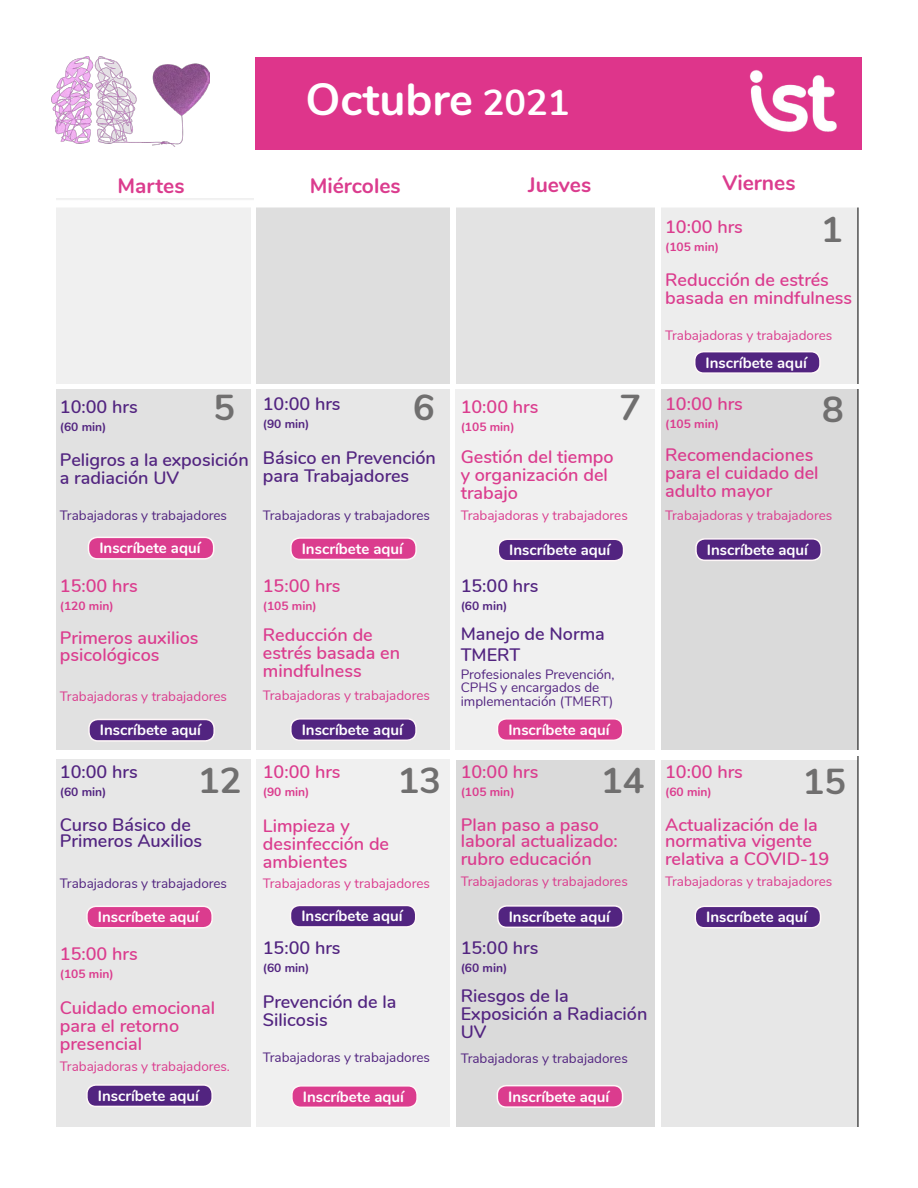
<style>
.page{position:relative;width:918px;height:1188px;background:#fff}
.page>*{position:absolute;margin:0;border:0;box-sizing:border-box;transform-origin:0 0}
.t1{font:700 45px "Nunito";color:#fff}
.t2{font:700 36px "Nunito";color:#706f6f}
.t3{font:700 21px "Nunito";color:#db3c8e}
.t4{font:600 18px/18px "Nunito";color:#db3c8e}
.t5{font:600 18px/18px "Nunito";color:#522480}
.t6{font:700 15px "Nunito";color:#fff}
.t7{font:13.5px "Nunito";color:#db3c8e}
.t8{font:13.5px/13.5px "Nunito";color:#522480}
.t9{font:700 12px "Nunito";color:#db3c8e}
.t10{font:700 12px "Nunito";color:#522480}
.s1{font-size:36px}
</style>
<div class="page">
<img style="left:56px;top:198px;width:803px;height:929px">
<img style="left:56px;top:384px;width:803px;height:5px">
<div style="left:255px;top:57px;width:606px;height:93px;background:#de358b"></div>
<div style="left:88px;top:537px;width:126px;height:22px;background:#db3c8e;border-radius:9px"></div>
<div style="left:88px;top:537px;width:126px;height:23px;border:2px solid #fef6f7;border-radius:9px"></div>
<div style="left:291px;top:538px;width:125px;height:21px;background:#db3c8e;border-radius:9px"></div>
<div style="left:290px;top:537px;width:127px;height:23px;border:2px solid #fef6f7;border-radius:9px"></div>
<div style="left:497px;top:719px;width:126px;height:21px;background:#db3c8e;border-radius:9px"></div>
<div style="left:497px;top:718px;width:126px;height:23px;border:2px solid #fef6f7;border-radius:9px"></div>
<div style="left:87px;top:906px;width:125px;height:22px;background:#db3c8e;border-radius:9px"></div>
<div style="left:86px;top:906px;width:127px;height:23px;border:2px solid #fef6f7;border-radius:9px"></div>
<div style="left:292px;top:1086px;width:125px;height:21px;background:#db3c8e;border-radius:9px"></div>
<div style="left:291px;top:1085px;width:127px;height:23px;border:2px solid #fef6f7;border-radius:9px"></div>
<div style="left:497px;top:1086px;width:126px;height:21px;background:#db3c8e;border-radius:9px"></div>
<div style="left:497px;top:1085px;width:126px;height:23px;border:2px solid #fef6f7;border-radius:9px"></div>
<div style="left:87px;top:1085px;width:125px;height:21px;background:#522480;border-radius:9px"></div>
<div style="left:86px;top:1084px;width:127px;height:23px;border:2px solid #fef6f7;border-radius:9px"></div>
<div style="left:290px;top:905px;width:126px;height:22px;background:#522480;border-radius:9px"></div>
<div style="left:290px;top:905px;width:126px;height:23px;border:2px solid #fef6f7;border-radius:9px"></div>
<div style="left:498px;top:906px;width:125px;height:21px;background:#522480;border-radius:9px"></div>
<div style="left:497px;top:905px;width:127px;height:23px;border:2px solid #fef6f7;border-radius:9px"></div>
<div style="left:695px;top:906px;width:126px;height:22px;background:#522480;border-radius:9px"></div>
<div style="left:695px;top:906px;width:126px;height:23px;border:2px solid #fef6f7;border-radius:9px"></div>
<img style="left:251px;top:203px;width:5px;height:924px">
<img style="left:450px;top:202px;width:5px;height:925px">
<img style="left:656px;top:204px;width:4px;height:923px">
<img style="left:56px;top:751px;width:803px;height:4px">
<img style="left:51px;top:57px;width:158px;height:89px">
<img style="left:749px;top:70px;width:88px;height:62px">
<h1 class="t1" style="left:306px;top:66px;width:265px">Octubre <span class="s1">2021</span></h1>
<p class="t3" style="left:118px;top:170px;width:69px">Martes</p>
<p class="t3" style="left:310px;top:170px;width:92px">Miércoles</p>
<p class="t3" style="left:528px;top:169px;width:64px">Jueves</p>
<p class="t3" style="left:722px;top:168px;width:75px">Viernes</p>
<h2 class="t2" style="left:821px;top:203px;width:23px">1</h2>
<p class="t4" style="left:665px;top:217px;width:79px">10:00 hrs</p>
<p class="t9" style="left:665px;top:238px;width:55px">(105 min)</p>
<p class="t4" style="left:665px;top:270px;width:189px;line-height:17.2px">Reducción de estrés basada en mindfulness</p>
<p class="t7" style="left:665px;top:325px;width:169px">Trabajadoras y trabajadores</p>
<p class="t6" style="left:706px;top:351px;width:103px">Inscríbete aquí</p>
<h2 class="t2" style="left:213px;top:381px;width:23px">5</h2>
<p class="t5" style="left:60px;top:397px;width:79px">10:00 hrs</p>
<p class="t10" style="left:60px;top:418px;width:48px">(60 min)</p>
<p class="t5" style="left:60px;top:451px;width:190px;line-height:17.2px">Peligros a la exposición a radiación UV</p>
<p class="t8" style="left:60px;top:508px;width:169px">Trabajadoras y trabajadores</p>
<h2 class="t2" style="left:413px;top:381px;width:23px">6</h2>
<p class="t5" style="left:263px;top:394px;width:79px">10:00 hrs</p>
<p class="t10" style="left:263px;top:415px;width:48px">(90 min)</p>
<p class="t5" style="left:263px;top:448px;width:175px">Básico en Prevención para Trabajadores</p>
<p class="t8" style="left:263px;top:508px;width:169px">Trabajadoras y trabajadores</p>
<h2 class="t2" style="left:619px;top:381px;width:23px">7</h2>
<p class="t4" style="left:461px;top:397px;width:79px">10:00 hrs</p>
<p class="t9" style="left:461px;top:418px;width:55px">(105 min)</p>
<p class="t4" style="left:461px;top:446px;width:154px">Gestión del tiempo y organización del trabajo</p>
<p class="t7" style="left:461px;top:505px;width:169px">Trabajadoras y trabajadores</p>
<h2 class="t2" style="left:822px;top:383px;width:23px">8</h2>
<p class="t4" style="left:665px;top:394px;width:79px">10:00 hrs</p>
<p class="t9" style="left:665px;top:415px;width:55px">(105 min)</p>
<p class="t4" style="left:665px;top:445px;width:155px">Recomendaciones para el cuidado del adulto mayor</p>
<p class="t7" style="left:665px;top:505px;width:169px">Trabajadoras y trabajadores</p>
<p class="t6" style="left:99px;top:537px;width:103px">Inscríbete aquí</p>
<p class="t6" style="left:302px;top:538px;width:103px">Inscríbete aquí</p>
<p class="t6" style="left:509px;top:539px;width:103px">Inscríbete aquí</p>
<p class="t6" style="left:707px;top:539px;width:103px">Inscríbete aquí</p>
<p class="t4" style="left:60px;top:575px;width:79px">15:00 hrs</p>
<p class="t9" style="left:60px;top:597px;width:55px">(120 min)</p>
<p class="t4" style="left:60px;top:629px;width:140px;line-height:16.5px">Primeros auxilios psicológicos</p>
<p class="t7" style="left:60px;top:687px;width:169px">Trabajadoras y trabajadores</p>
<p class="t4" style="left:263px;top:575px;width:79px">15:00 hrs</p>
<p class="t9" style="left:263px;top:597px;width:55px">(105 min)</p>
<p class="t4" style="left:263px;top:625px;width:139px">Reducción de estrés basada en mindfulness</p>
<p class="t7" style="left:263px;top:685px;width:169px">Trabajadoras y trabajadores</p>
<p class="t5" style="left:461px;top:575px;width:79px">15:00 hrs</p>
<p class="t10" style="left:461px;top:597px;width:48px">(60 min)</p>
<p class="t5" style="left:461px;top:622px;width:146px;line-height:21px">Manejo de Norma<br>TMERT</p>
<p class="t8" style="left:461px;top:667px;width:156px">Profesionales Prevención,<br>CPHS y encargados de implementación (TMERT)</p>
<p class="t6" style="left:100px;top:719px;width:103px">Inscríbete aquí</p>
<p class="t6" style="left:302px;top:718px;width:103px">Inscríbete aquí</p>
<p class="t6" style="left:508px;top:718px;width:103px">Inscríbete aquí</p>
<p class="t5" style="left:60px;top:762px;width:79px">10:00 hrs</p>
<p class="t10" style="left:60px;top:783px;width:48px">(60 min)</p>
<p class="t5" style="left:60px;top:815px;width:144px;line-height:16.5px">Curso Básico de<br>Primeros Auxilios</p>
<p class="t8" style="left:60px;top:876px;width:169px">Trabajadoras y trabajadores</p>
<p class="t4" style="left:263px;top:762px;width:79px">10:00 hrs</p>
<p class="t9" style="left:263px;top:783px;width:48px">(90 min)</p>
<p class="t4" style="left:263px;top:816px;width:128px">Limpieza y desinfección de ambientes</p>
<p class="t7" style="left:263px;top:873px;width:169px">Trabajadoras y trabajadores</p>
<p class="t4" style="left:461px;top:762px;width:79px">10:00 hrs</p>
<p class="t9" style="left:461px;top:783px;width:55px">(105 min)</p>
<p class="t4" style="left:461px;top:815px;width:159px;line-height:17.2px">Plan paso a paso laboral actualizado: rubro educación</p>
<p class="t7" style="left:461px;top:872px;width:169px">Trabajadoras y trabajadores</p>
<p class="t4" style="left:665px;top:762px;width:79px">10:00 hrs</p>
<p class="t9" style="left:665px;top:783px;width:48px">(60 min)</p>
<p class="t4" style="left:665px;top:815px;width:166px;line-height:17.2px">Actualización de la normativa vigente relativa a COVID-19</p>
<p class="t7" style="left:665px;top:872px;width:169px">Trabajadoras y trabajadores</p>
<h2 class="t2" style="left:198px;top:754px;width:45px">12</h2>
<h2 class="t2" style="left:398px;top:754px;width:45px">13</h2>
<h2 class="t2" style="left:601px;top:754px;width:45px">14</h2>
<h2 class="t2" style="left:803px;top:755px;width:45px">15</h2>
<p class="t6" style="left:98px;top:906px;width:103px">Inscríbete aquí</p>
<p class="t4" style="left:60px;top:944px;width:79px">15:00 hrs</p>
<p class="t9" style="left:60px;top:965px;width:55px">(105 min)</p>
<p class="t4" style="left:60px;top:998px;width:157px">Cuidado emocional para el retorno presencial</p>
<p class="t7" style="left:60px;top:1056px;width:172px">Trabajadoras y trabajadores.</p>
<p class="t6" style="left:301px;top:905px;width:103px">Inscríbete aquí</p>
<p class="t6" style="left:509px;top:906px;width:103px">Inscríbete aquí</p>
<p class="t6" style="left:706px;top:906px;width:103px">Inscríbete aquí</p>
<p class="t5" style="left:263px;top:938px;width:79px">15:00 hrs</p>
<p class="t10" style="left:263px;top:959px;width:48px">(60 min)</p>
<p class="t5" style="left:263px;top:992px;width:135px">Prevención de la<br>Silicosis</p>
<p class="t8" style="left:263px;top:1050px;width:169px">Trabajadoras y trabajadores</p>
<p class="t5" style="left:461px;top:938px;width:79px">15:00 hrs</p>
<p class="t10" style="left:461px;top:959px;width:48px">(60 min)</p>
<p class="t5" style="left:461px;top:986px;width:188px">Riesgos de la<br>Exposición a Radiación<br>UV</p>
<p class="t8" style="left:461px;top:1051px;width:169px">Trabajadoras y trabajadores</p>
<p class="t6" style="left:98px;top:1085px;width:103px">Inscríbete aquí</p>
<p class="t6" style="left:303px;top:1085px;width:103px">Inscríbete aquí</p>
<p class="t6" style="left:508px;top:1085px;width:103px">Inscríbete aquí</p>
</div>
